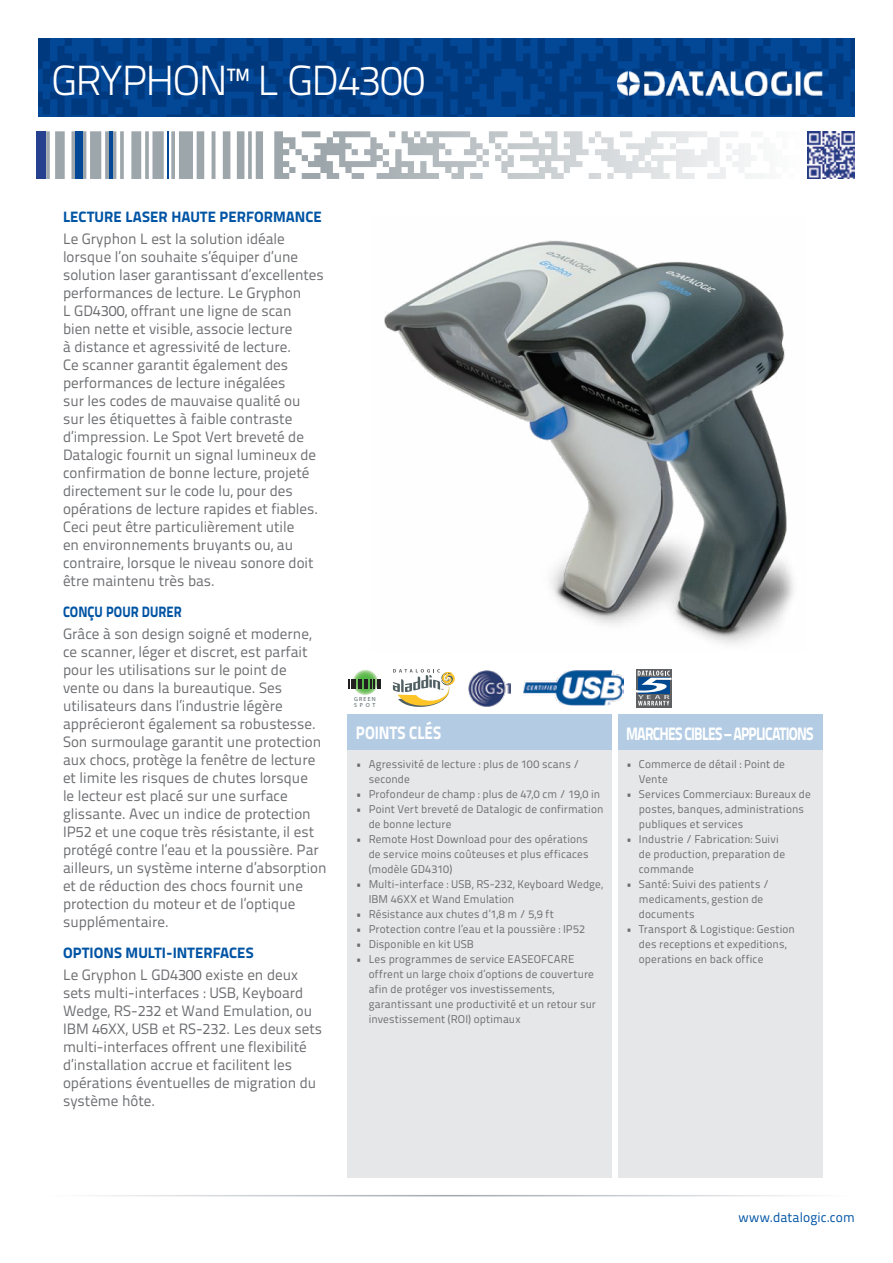
<style>
.page{position:relative;width:893px;height:1263px;background:#fff}
.page>*{position:absolute;margin:0;border:0;box-sizing:border-box;transform-origin:0 0}
.t1{font:300 42px "Titillium Text 22 L";letter-spacing:-.035em;color:#fff}
.t2{font:800 18px "Titillium Text 22 L";letter-spacing:-.055em;color:#fff;scale:.78 1}
.t3{font:800 18px "Titillium Text 22 L";letter-spacing:-.005em;color:#fff;scale:.85 1}
.t4{font:15px/18px "Titillium Text 22 L";color:#6d6e71}
.t5{font:800 15px "Titillium Text 22 L";letter-spacing:.005em;color:#0054a4}
.t6{font:800 15px "Titillium Text 22 L";letter-spacing:.005em;color:#0054a4;scale:.87 1}
.t7{font:13.5px "Titillium Text 22 L";letter-spacing:.005em;color:#0054a4}
.t8{font:11.25px/15px "Titillium Text 22 L";letter-spacing:.01em;color:#6d6e71}
.t9{font:900 6px/6px "Myriad Pro";letter-spacing:.2em;color:#505f62}
</style>
<div class="page">
<svg style="left:38px;top:38px;width:817px;height:79px;fill:#013c84"></svg>
<svg style="left:302px;top:131px;width:453px;height:48px"></svg>
<hr style="left:167px;top:131px;width:2px;height:48px;background:#034797">
<div style="left:75px;top:131px;width:7px;height:48px;background:#034797"></div>
<hr style="left:109px;top:131px;width:4px;height:48px;background:#034797">
<div style="left:37px;top:131px;width:9px;height:48px;background:#25408f"></div>
<hr style="left:45px;top:1195px;width:803px;height:1px;background:#9da3aa">
<div style="left:348px;top:714px;width:264px;height:36px;background:#b3cce4"></div>
<div style="left:618px;top:714px;width:204px;height:36px;background:#b3cce4"></div>
<div style="left:348px;top:750px;width:264px;height:428px;background:#e6e7e8"></div>
<div style="left:618px;top:750px;width:204px;height:428px;background:#e6e7e8"></div>
<img style="left:618px;top:72px;width:204px;height:23px">
<img style="left:807px;top:131px;width:48px;height:48px">
<svg style="left:393px;top:669px;width:62px;height:38px"></svg>
<img style="left:468px;top:670px;width:42px;height:37px">
<svg style="left:352px;top:669px;width:26px;height:26px"></svg>
<svg style="left:349px;top:679px;width:32px;height:9px"></svg>
<svg style="left:636px;top:669px;width:35px;height:38px"></svg>
<svg style="left:636px;top:671px;width:35px;height:34px"></svg>
<img style="left:523px;top:669px;width:101px;height:37px">
<img style="left:384px;top:240px;width:410px;height:404px">
<h1 class="t1" style="left:51px;top:50px;width:375px">GRYPHON™ L GD4300</h1>
<p class="t5" style="left:63px;top:205px;width:260px">LECTURE LASER HAUTE PERFORMANCE</p>
<p class="t4" style="left:63px;top:229px;width:262px">Le Gryphon L est la solution idéale lorsque l’on souhaite s’équiper d’une solution laser garantissant d’excellentes performances de lecture. Le Gryphon<br>L GD4300, offrant une ligne de scan<br>bien nette et visible, associe lecture<br>à distance et agressivité de lecture.<br>Ce scanner garantit également des performances de lecture inégalées<br>sur les codes de mauvaise qualité ou sur les étiquettes à faible contraste d’impression. Le Spot Vert breveté de Datalogic fournit un signal lumineux de confirmation de bonne lecture, projeté directement sur le code lu, pour des opérations de lecture rapides et fiables.<br>Ceci peut être particulièrement utile<br>en environnements bruyants ou, au contraire, lorsque le niveau sonore doit être maintenu très bas.</p>
<p class="t6" style="left:63px;top:600px;width:138px">CONÇU POUR DURER</p>
<p class="t4" style="left:63px;top:624px;width:265px">Grâce à son design soigné et moderne, ce scanner, léger et discret, est parfait pour les utilisations sur le point de vente ou dans la bureautique. Ses utilisateurs dans l’industrie légère apprécieront également sa robustesse.<br>Son surmoulage garantit une protection aux chocs, protège la fenêtre de lecture et limite les risques de chutes lorsque<br>le lecteur est placé sur une surface glissante. Avec un indice de protection IP52 et une coque très résistante, il est protégé contre l’eau et la poussière. Par ailleurs, un système interne d’absorption et de réduction des chocs fournit une protection du moteur et de l’optique supplémentaire.</p>
<p class="t5" style="left:63px;top:941px;width:192px">OPTIONS MULTI-INTERFACES</p>
<p class="t4" style="left:63px;top:965px;width:261px">Le Gryphon L GD4300 existe en deux sets multi-interfaces : USB, Keyboard Wedge, RS-232 et Wand Emulation, ou IBM 46XX, USB et RS-232. Les deux sets multi-interfaces offrent une flexibilité d’installation accrue et facilitent les opérations éventuelles de migration du système hôte.</p>
<p class="t9" style="left:354px;top:696px;width:23px">GREEN<br>SPOT</p>
<p class="t3" style="left:356px;top:719px;width:102px">POINTS CLÉS</p>
<p class="t2" style="left:626px;top:719px;width:242px">MARCHES CIBLES – APPLICATIONS</p>
<p class="t8" style="left:369px;top:756px;width:212px;text-indent:-13px">• Agressivité de lecture : plus de 100 scans / seconde</p>
<p class="t8" style="left:356px;top:786px;width:246px">• Profondeur de champ : plus de 47,0 cm / 19,0 in</p>
<p class="t8" style="left:369px;top:801px;width:236px;text-indent:-13px">• Point Vert breveté de Datalogic de confirmation de bonne lecture</p>
<p class="t8" style="left:369px;top:831px;width:221px;text-align:justify;text-indent:-13px">• Remote Host Download pour des opérations de service moins coûteuses et plus efficaces (modèle GD4310)</p>
<p class="t8" style="left:369px;top:876px;width:236px;text-indent:-13px">• Multi-interface : USB, RS-232, Keyboard Wedge,<br>IBM 46XX et Wand Emulation</p>
<p class="t8" style="left:356px;top:906px;width:199px">• Résistance aux chutes d’1,8 m / 5,9 ft</p>
<p class="t8" style="left:356px;top:921px;width:231px">• Protection contre l’eau et la poussière : IP52</p>
<p class="t8" style="left:356px;top:936px;width:119px">• Disponible en kit USB</p>
<p class="t8" style="left:369px;top:951px;width:229px;text-indent:-13px">• Les programmes de service EASEOFCARE offrent un large choix d’options de couverture afin de protéger vos investissements, garantissant une productivité et un retour sur investissement (ROI) optimaux</p>
<p class="t8" style="left:639px;top:756px;width:148px;text-indent:-13px">• Commerce de détail : Point de<br>Vente</p>
<p class="t8" style="left:639px;top:786px;width:173px;text-indent:-13px">• Services Commerciaux: Bureaux de postes, banques, administrations publiques et services</p>
<p class="t8" style="left:639px;top:831px;width:148px;text-indent:-13px">• Industrie / Fabrication: Suivi de production, preparation de commande</p>
<p class="t8" style="left:639px;top:876px;width:132px;text-indent:-13px">• Santé: Suivi des patients / medicaments, gestion de documents</p>
<p class="t8" style="left:639px;top:921px;width:158px;text-indent:-13px">• Transport &amp; Logistique: Gestion des receptions et expeditions, operations en back office</p>
<p class="t7" style="left:738px;top:1207px;width:118px">www.datalogic.com</p>
</div>
